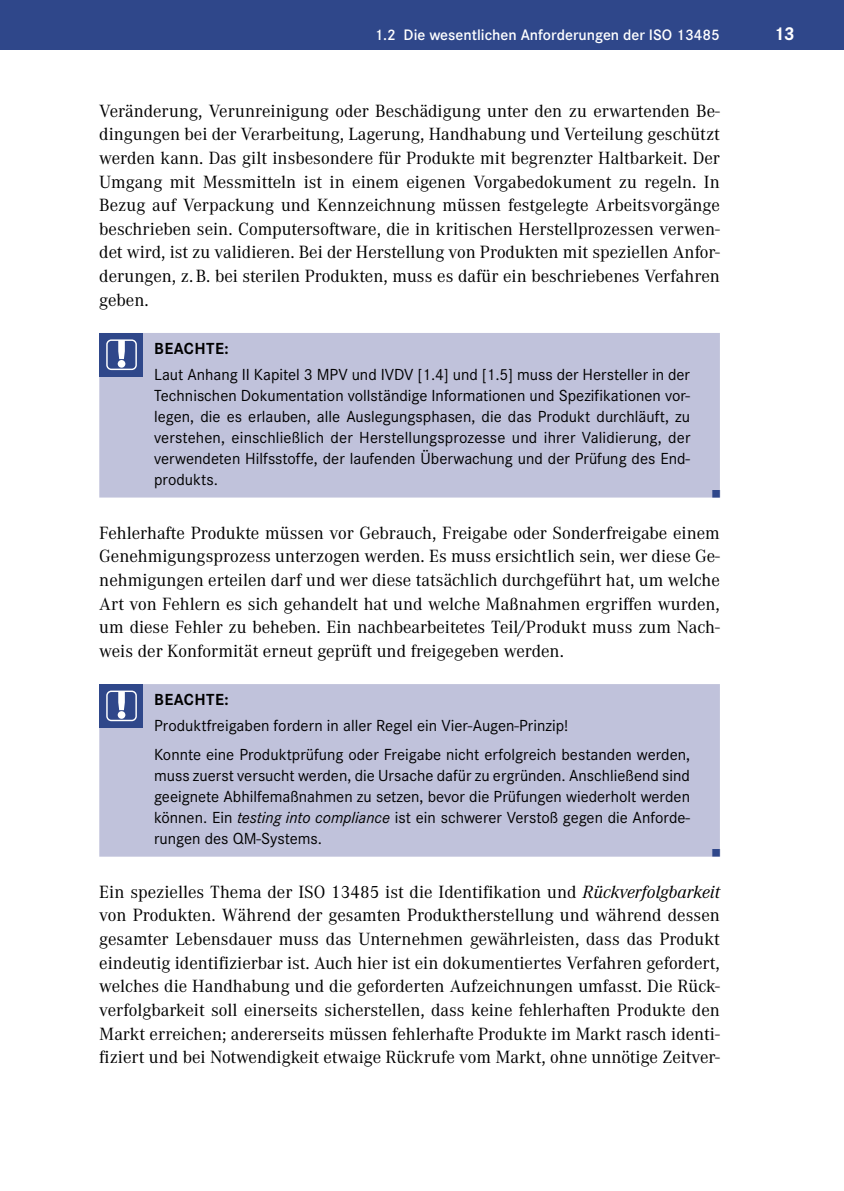
<style>
.page{position:relative;width:844px;height:1191px;background:#fff}
.page>*{position:absolute;margin:0;border:0;box-sizing:border-box;transform-origin:0 0}
.t1{font:700 19.25px "Corporate S Pro";color:#fff}
.t2{font:18.38px/23.6px "Corporate A Pro";color:#000;text-align:justify}
.t3{font:16.62px/21px "Corporate S Pro";color:#000;text-align:justify}
.t4{font:700 16.62px "Corporate S Pro";letter-spacing:.03em;color:#000}
.t5{font:600 15.75px "Corporate S Pro";color:#fff}
.s1{font-style:italic}
</style>
<div class="page">
<div style="left:0;top:0;width:843px;height:50px;background:#2f478a"></div>
<div style="left:99px;top:333px;width:620px;height:164px;background:#c0c2db"></div>
<div style="left:99px;top:684px;width:620px;height:172px;background:#c0c2db"></div>
<div style="left:99px;top:333px;width:44px;height:44px;background:#2f478a"></div>
<svg style="left:106px;top:339px;width:31px;height:31px"></svg>
<div style="left:99px;top:684px;width:44px;height:44px;background:#2f478a"></div>
<svg style="left:106px;top:690px;width:31px;height:31px"></svg>
<svg style="left:712px;top:490px;width:7px;height:7px"></svg>
<svg style="left:712px;top:849px;width:7px;height:7px"></svg>
<p class="t5" style="left:374px;top:23px;width:347px">1.2 Die wesentlichen Anforderungen der ISO 13485</p>
<p class="t1" style="left:776px;top:18px;width:20px">13</p>
<p class="t2" style="left:99px;top:98px;width:622px">Veränderung, Verunreinigung oder Beschädigung unter den zu erwartenden Be&shy;dingungen bei der Verarbeitung, Lagerung, Handhabung und Verteilung geschützt werden kann. Das gilt insbesondere für Produkte mit begrenzter Haltbarkeit. Der Umgang mit Messmitteln ist in einem eigenen Vorgabedokument zu regeln. In Bezug auf Verpackung und Kennzeichnung müssen festgelegte Arbeitsvorgänge beschrieben sein. Computersoftware, die in kritischen Herstellprozessen verwen&shy;det wird, ist zu validieren. Bei der Herstellung von Produkten mit speziellen Anfor&shy;derungen, z. B. bei sterilen Produkten, muss es dafür ein beschriebenes Verfahren geben.</p>
<p class="t4" style="left:154px;top:335px;width:76px">BEACHTE:</p>
<p class="t3" style="left:154px;top:363px;width:537px">Laut Anhang II Kapitel 3 MPV und IVDV [1.4] und [1.5] muss der Hersteller in der Technischen Dokumentation vollständige Informationen und Spezifikationen vor&shy;legen, die es erlauben, alle Auslegungsphasen, die das Produkt durchläuft, zu verstehen, einschließlich der Herstellungsprozesse und ihrer Validierung, der verwendeten Hilfsstoffe, der laufenden Überwachung und der Prüfung des End&shy;produkts.</p>
<p class="t2" style="left:99px;top:520px;width:622px">Fehlerhafte Produkte müssen vor Gebrauch, Freigabe oder Sonderfreigabe einem Genehmigungsprozess unterzogen werden. Es muss ersichtlich sein, wer diese Ge&shy;nehmigungen erteilen darf und wer diese tatsächlich durchgeführt hat, um welche Art von Fehlern es sich gehandelt hat und welche Maßnahmen ergriffen wurden, um diese Fehler zu beheben. Ein nachbearbeitetes Teil/Produkt muss zum Nach&shy;weis der Konformität erneut geprüft und freigegeben werden.</p>
<p class="t4" style="left:154px;top:686px;width:76px">BEACHTE:</p>
<p class="t3" style="left:154px;top:710px;width:537px;line-height:29.1px">Produktfreigaben fordern in aller Regel ein Vier-Augen-Prinzip!<br>Konnte eine Produktprüfung oder Freigabe nicht erfolgreich bestanden werden,</p>
<p class="t3" style="left:154px;top:764px;width:537px">muss zuerst versucht werden, die Ursache dafür zu ergründen. Anschließend sind geeignete Abhilfemaßnahmen zu setzen, bevor die Prüfungen wiederholt werden können. Ein <span class="s1">testing into compliance</span> ist ein schwerer Verstoß gegen die Anforde&shy;rungen des QM-Systems.</p>
<p class="t2" style="left:99px;top:879px;width:622px">Ein spezielles Thema der ISO 13485 ist die Identifikation und <span class="s1">Rückverfolgbarkeit </span>von Produkten. Während der gesamten Produktherstellung und während dessen gesamter Lebensdauer muss das Unternehmen gewährleisten, dass das Produkt eindeutig identifizierbar ist. Auch hier ist ein dokumentiertes Verfahren gefordert, welches die Handhabung und die geforderten Aufzeichnungen umfasst. Die Rück&shy;verfolgbarkeit soll einerseits sicherstellen, dass keine fehlerhaften Produkte den Markt erreichen; andererseits müssen fehlerhafte Produkte im Markt rasch identi&shy;fiziert und bei Notwendigkeit etwaige Rückrufe vom Markt, ohne unnötige Zeitver-</p>
</div>
